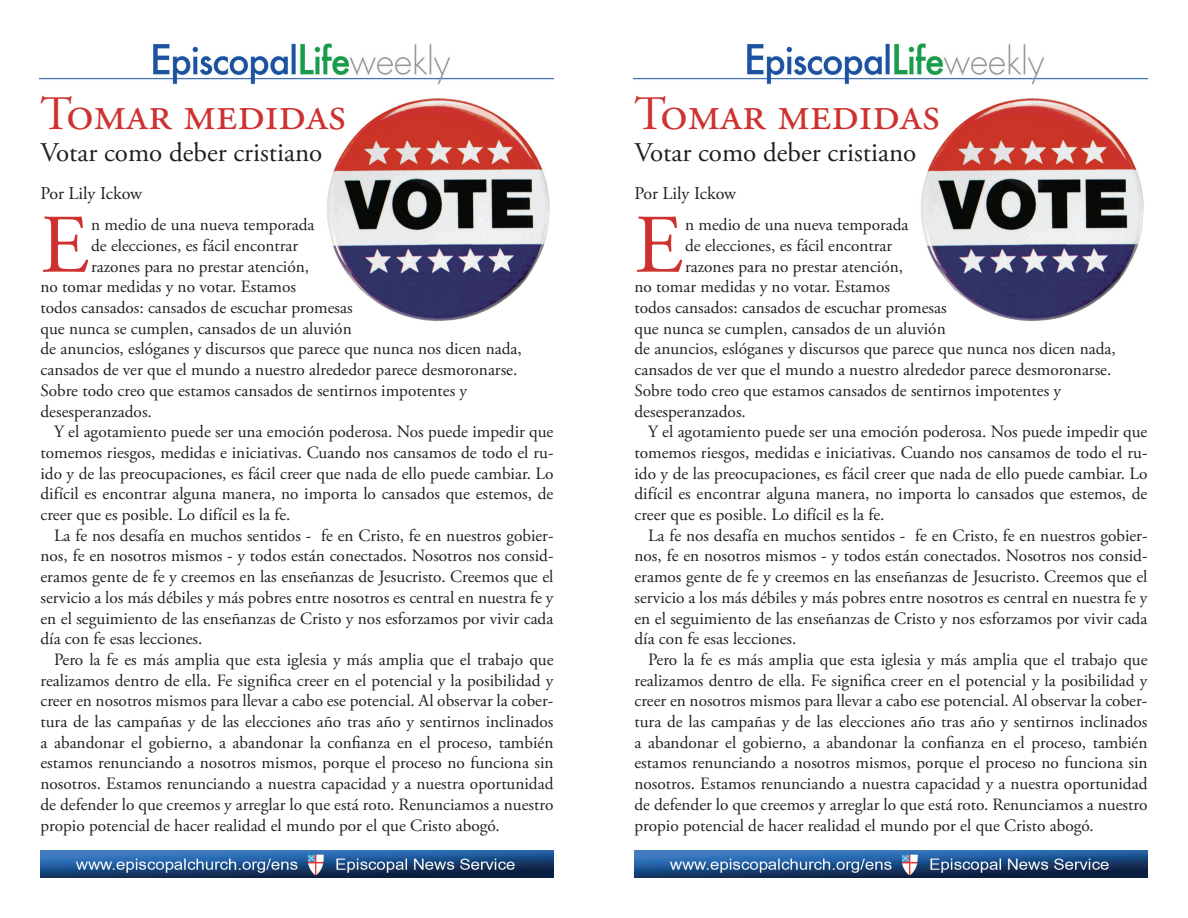
<style>
.page{position:relative;width:1188px;height:918px;background:#fff}
.page>*{position:absolute;margin:0;border:0;box-sizing:border-box;transform-origin:0 0}
.t1{font:83.1px "Adobe Garamond Pro";color:#cd3231}
.t2{font:48px "Adobe Garamond Pro";color:#cd3231}
.t3{font:27px "Adobe Garamond Pro";color:#231f20}
.t4{font:18px "Adobe Garamond Pro";color:#231f20}
.t5{font:17.25px "Adobe Garamond Pro";color:#231f20}
</style>
<div class="page">
<img style="left:40px;top:850px;width:513px;height:28px">
<img style="left:40px;top:43px;width:513px;height:42px">
<img style="left:634px;top:850px;width:513px;height:28px">
<img style="left:634px;top:43px;width:514px;height:42px">
<img style="left:327px;top:98px;width:223px;height:223px">
<img style="left:921px;top:98px;width:223px;height:223px">
<h2 class="t2" style="left:40px;top:85px;width:307px">Tomar medidas</h2>
<h3 class="t3" style="left:40px;top:136px;width:283px">Votar como deber cristiano</h3>
<p class="t4" style="left:40px;top:183px;width:103px">Por Lily Ickow</p>
<h1 class="t1" style="left:40px;top:195px;width:50px">E</h1>
<p class="t5" style="left:91px;top:214px;width:225px">n medio de una nueva temporada</p>
<p class="t5" style="left:91px;top:235px;width:209px">de elecciones, es fácil encontrar</p>
<p class="t5" style="left:91px;top:256px;width:219px">razones para no prestar atención,</p>
<p class="t5" style="left:40px;top:277px;width:257px">no tomar medidas y no votar. Estamos</p>
<p class="t5" style="left:40px;top:297px;width:314px">todos cansados: cansados de escuchar promesas</p>
<p class="t5" style="left:40px;top:318px;width:313px">que nunca se cumplen, cansados de un aluvión</p>
<p class="t5" style="left:40px;top:339px;width:483px">de anuncios, eslóganes y discursos que parece que nunca nos dicen nada,</p>
<p class="t5" style="left:40px;top:359px;width:478px">cansados de ver que el mundo a nuestro alrededor parece desmoronarse.</p>
<p class="t5" style="left:40px;top:380px;width:428px">Sobre todo creo que estamos cansados de sentirnos impotentes y</p>
<p class="t5" style="left:40px;top:401px;width:113px">desesperanzados.</p>
<p class="t5" style="left:54px;top:421px;width:501px">Y el agotamiento puede ser una emoción poderosa. Nos puede impedir que</p>
<p class="t5" style="left:40px;top:442px;width:515px">tomemos riesgos, medidas e iniciativas. Cuando nos cansamos de todo el ru-</p>
<p class="t5" style="left:40px;top:463px;width:514px">ido y de las preocupaciones, es fácil creer que nada de ello puede cambiar. Lo</p>
<p class="t5" style="left:40px;top:484px;width:514px">difícil es encontrar alguna manera, no importa lo cansados que estemos, de</p>
<p class="t5" style="left:40px;top:504px;width:252px">creer que es posible. Lo difícil es la fe.</p>
<p class="t5" style="left:54px;top:525px;width:501px">La fe nos desafía en muchos sentidos - fe en Cristo, fe en nuestros gobier-</p>
<p class="t5" style="left:40px;top:546px;width:515px">nos, fe en nosotros mismos - y todos están conectados. Nosotros nos consid-</p>
<p class="t5" style="left:40px;top:566px;width:514px">eramos gente de fe y creemos en las enseñanzas de Jesucristo. Creemos que el</p>
<p class="t5" style="left:40px;top:587px;width:515px">servicio a los más débiles y más pobres entre nosotros es central en nuestra fe y</p>
<p class="t5" style="left:40px;top:608px;width:515px">en el seguimiento de las enseñanzas de Cristo y nos esforzamos por vivir cada</p>
<p class="t5" style="left:40px;top:628px;width:164px">día con fe esas lecciones.</p>
<p class="t5" style="left:54px;top:649px;width:501px">Pero la fe es más amplia que esta iglesia y más amplia que el trabajo que</p>
<p class="t5" style="left:40px;top:670px;width:514px">realizamos dentro de ella. Fe significa creer en el potencial y la posibilidad y</p>
<p class="t5" style="left:40px;top:691px;width:514px">creer en nosotros mismos para llevar a cabo ese potencial. Al observar la cober-</p>
<p class="t5" style="left:40px;top:711px;width:515px">tura de las campañas y de las elecciones año tras año y sentirnos inclinados</p>
<p class="t5" style="left:40px;top:732px;width:514px">a abandonar el gobierno, a abandonar la confianza en el proceso, también</p>
<p class="t5" style="left:40px;top:753px;width:515px">estamos renunciando a nosotros mismos, porque el proceso no funciona sin</p>
<p class="t5" style="left:40px;top:773px;width:515px">nosotros. Estamos renunciando a nuestra capacidad y a nuestra oportunidad</p>
<p class="t5" style="left:40px;top:794px;width:514px">de defender lo que creemos y arreglar lo que está roto. Renunciamos a nuestro</p>
<p class="t5" style="left:40px;top:816px;width:461px">propio potencial de hacer realidad el mundo por el que Cristo abogó.</p>
<h2 class="t2" style="left:634px;top:85px;width:307px">Tomar medidas</h2>
<h3 class="t3" style="left:634px;top:136px;width:283px">Votar como deber cristiano</h3>
<p class="t4" style="left:634px;top:183px;width:103px">Por Lily Ickow</p>
<h1 class="t1" style="left:634px;top:195px;width:50px">E</h1>
<p class="t5" style="left:685px;top:214px;width:225px">n medio de una nueva temporada</p>
<p class="t5" style="left:685px;top:235px;width:209px">de elecciones, es fácil encontrar</p>
<p class="t5" style="left:685px;top:256px;width:219px">razones para no prestar atención,</p>
<p class="t5" style="left:634px;top:277px;width:257px">no tomar medidas y no votar. Estamos</p>
<p class="t5" style="left:634px;top:297px;width:314px">todos cansados: cansados de escuchar promesas</p>
<p class="t5" style="left:634px;top:318px;width:313px">que nunca se cumplen, cansados de un aluvión</p>
<p class="t5" style="left:634px;top:339px;width:483px">de anuncios, eslóganes y discursos que parece que nunca nos dicen nada,</p>
<p class="t5" style="left:634px;top:359px;width:478px">cansados de ver que el mundo a nuestro alrededor parece desmoronarse.</p>
<p class="t5" style="left:634px;top:380px;width:428px">Sobre todo creo que estamos cansados de sentirnos impotentes y</p>
<p class="t5" style="left:634px;top:401px;width:113px">desesperanzados.</p>
<p class="t5" style="left:648px;top:421px;width:501px">Y el agotamiento puede ser una emoción poderosa. Nos puede impedir que</p>
<p class="t5" style="left:634px;top:442px;width:515px">tomemos riesgos, medidas e iniciativas. Cuando nos cansamos de todo el ru-</p>
<p class="t5" style="left:634px;top:463px;width:514px">ido y de las preocupaciones, es fácil creer que nada de ello puede cambiar. Lo</p>
<p class="t5" style="left:634px;top:484px;width:514px">difícil es encontrar alguna manera, no importa lo cansados que estemos, de</p>
<p class="t5" style="left:634px;top:504px;width:252px">creer que es posible. Lo difícil es la fe.</p>
<p class="t5" style="left:648px;top:525px;width:501px">La fe nos desafía en muchos sentidos - fe en Cristo, fe en nuestros gobier-</p>
<p class="t5" style="left:634px;top:546px;width:515px">nos, fe en nosotros mismos - y todos están conectados. Nosotros nos consid-</p>
<p class="t5" style="left:634px;top:566px;width:514px">eramos gente de fe y creemos en las enseñanzas de Jesucristo. Creemos que el</p>
<p class="t5" style="left:634px;top:587px;width:515px">servicio a los más débiles y más pobres entre nosotros es central en nuestra fe y</p>
<p class="t5" style="left:634px;top:608px;width:515px">en el seguimiento de las enseñanzas de Cristo y nos esforzamos por vivir cada</p>
<p class="t5" style="left:634px;top:628px;width:164px">día con fe esas lecciones.</p>
<p class="t5" style="left:648px;top:649px;width:501px">Pero la fe es más amplia que esta iglesia y más amplia que el trabajo que</p>
<p class="t5" style="left:634px;top:670px;width:514px">realizamos dentro de ella. Fe significa creer en el potencial y la posibilidad y</p>
<p class="t5" style="left:634px;top:691px;width:514px">creer en nosotros mismos para llevar a cabo ese potencial. Al observar la cober-</p>
<p class="t5" style="left:634px;top:711px;width:515px">tura de las campañas y de las elecciones año tras año y sentirnos inclinados</p>
<p class="t5" style="left:634px;top:732px;width:514px">a abandonar el gobierno, a abandonar la confianza en el proceso, también</p>
<p class="t5" style="left:634px;top:753px;width:515px">estamos renunciando a nosotros mismos, porque el proceso no funciona sin</p>
<p class="t5" style="left:634px;top:773px;width:515px">nosotros. Estamos renunciando a nuestra capacidad y a nuestra oportunidad</p>
<p class="t5" style="left:634px;top:794px;width:514px">de defender lo que creemos y arreglar lo que está roto. Renunciamos a nuestro</p>
<p class="t5" style="left:634px;top:816px;width:461px">propio potencial de hacer realidad el mundo por el que Cristo abogó.</p>
</div>
